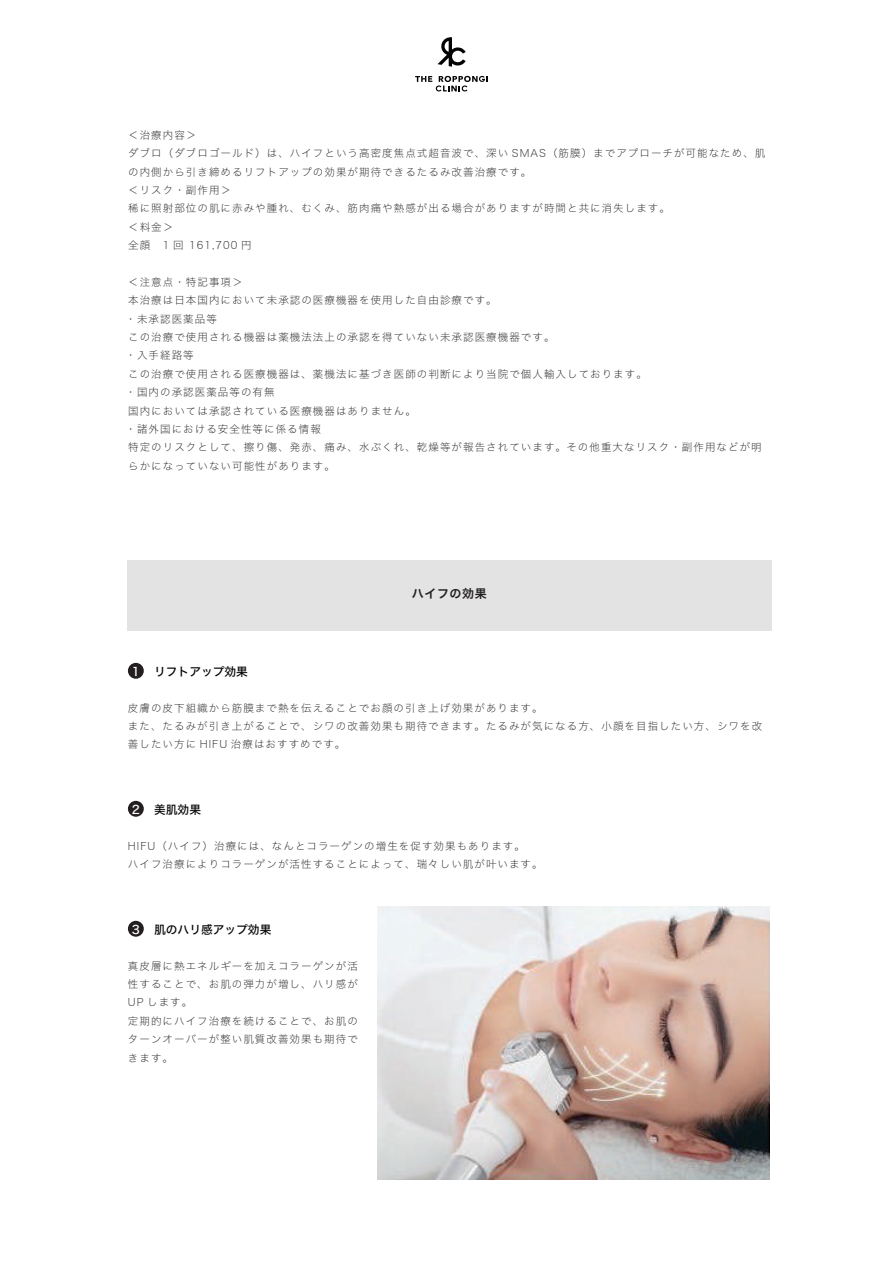
<style>
.page{position:relative;width:893px;height:1263px;background:#fff}
.page>*{position:absolute;margin:0;border:0;box-sizing:border-box;transform-origin:0 0}
.t1{font:12px "Hiragino Sans W6";letter-spacing:.05em;color:#231f20}
.t2{font:11.7px "Hiragino Sans W5";color:#030303}
.t3{font:10.5px/18.3px "Hiragino Sans W1";letter-spacing:.1em;color:#231f20}
.s1{color:#fff}
</style>
<div class="page">
<svg style="left:438px;top:37px;width:28px;height:30px"></svg>
<svg style="left:415px;top:76px;width:73px;height:15px"></svg>
<div style="left:127px;top:560px;width:645px;height:70px;background:#e3e3e3"></div>
<img style="left:377px;top:906px;width:393px;height:273px">
<div style="left:128px;top:663px;width:16px;height:16px;background:#231f20;border-radius:50%"></div>
<div style="left:128px;top:801px;width:16px;height:16px;background:#231f20;border-radius:50%"></div>
<div style="left:128px;top:921px;width:16px;height:16px;background:#231f20;border-radius:50%"></div>
<p class="t3" style="left:128px;top:125px;width:639px">＜治療内容＞<br>ダブロ（ダブロゴールド）は、ハイフという高密度焦点式超音波で、深い SMAS（筋膜）までアプローチが可能なため、肌の内側から引き締めるリフトアップの効果が期待できるたるみ改善治療です。<br>＜リスク・副作用＞<br>稀に照射部位の肌に赤みや腫れ、むくみ、筋肉痛や熱感が出る場合がありますが時間と共に消失します。<br>＜料金＞<br>全顔　1 回 161,700 円</p>
<p class="t3" style="left:126px;top:272px;width:638px">＜注意点・特記事項＞　　　　<br>本治療は日本国内において未承認の医療機器を使用した自由診療です。<br>・未承認医薬品等<br>この治療で使用される機器は薬機法法上の承認を得ていない未承認医療機器です。<br>・入手経路等<br>この治療で使用される医療機器は、薬機法に基づき医師の判断により当院で個人輸入しております。<br>・国内の承認医薬品等の有無<br>国内においては承認されている医療機器はありません。<br>・諸外国における安全性等に係る情報<br>特定のリスクとして、擦り傷、発赤、痛み、水ぶくれ、乾燥等が報告されています。その他重大なリスク・副作用などが明らかになっていない可能性があります。</p>
<p class="t2" style="left:132px;top:661px;width:117px"><span class="s1">1</span> リフトアップ効果</p>
<p class="t1" style="left:412px;top:582px;width:76px">ハイフの効果</p>
<p class="t3" style="left:128px;top:698px;width:636px">皮膚の皮下組織から筋膜まで熱を伝えることでお顔の引き上げ効果があります。<br>また、たるみが引き上がることで、シワの改善効果も期待できます。たるみが気になる方、小顔を目指したい方、シワを改善したい方に HIFU 治療はおすすめです。</p>
<p class="t2" style="left:132px;top:799px;width:71px"><span class="s1">2</span> 美肌効果</p>
<p class="t3" style="left:128px;top:836px;width:416px">HIFU（ハイフ）治療には、なんとコラーゲンの増生を促す効果もあります。<br>ハイフ治療によりコラーゲンが活性することによって、瑞々しい肌が叶います。</p>
<p class="t2" style="left:132px;top:919px;width:141px"><span class="s1">3</span> 肌のハリ感アップ効果</p>
<p class="t3" style="left:128px;top:956px;width:231px">真皮層に熱エネルギーを加えコラーゲンが活性することで、お肌の弾力が増し、ハリ感が<br>UP します。<br>定期的にハイフ治療を続けることで、お肌のターンオーバーが整い肌質改善効果も期待できます。</p>
</div>
